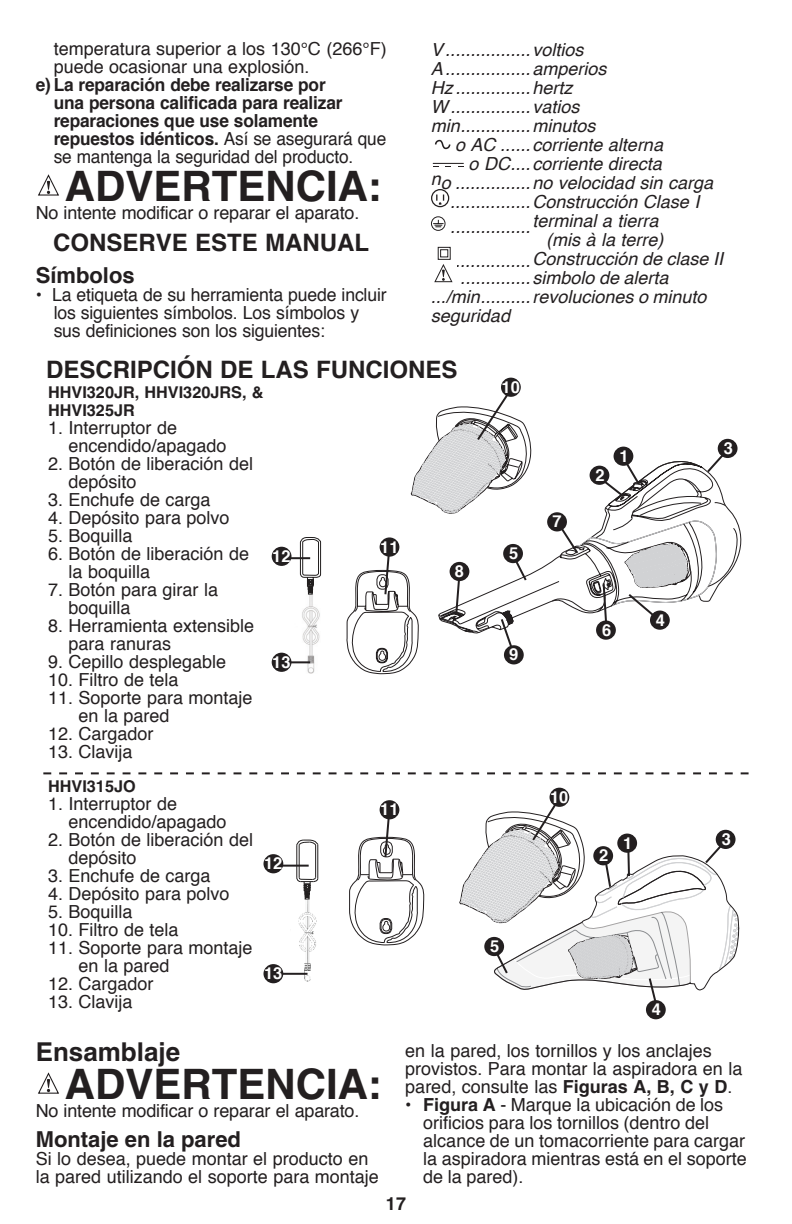
<style>
.page{position:relative;width:792px;height:1224px;background:#fff}
.page>*{position:absolute;margin:0;border:0;box-sizing:border-box;transform-origin:0 0}
.t1{font:700 42px "Helvetica LT Std";color:#231f20}
.t2{font:700 26px "Helvetica LT Std";color:#231f20}
.t3{font:700 24px "Helvetica";color:#231f20}
.t4{font:700 22px "Helvetica LT Std";color:#231f20}
.t5{font:700 22px "Helvetica";color:#231f20}
.t6{font:18px/18px "Helvetica";color:#231f20}
.t7{font:italic 18px/13px "Helvetica";color:#231f20;text-align:right}
.t8{font:700 18px/18px "Helvetica";letter-spacing:-.01em;color:#231f20;scale:.96 1}
.t9{font:700 18px "Helvetica LT Std";color:#231f20}
.t10{font:700 16.4px "Helvetica";color:#fff}
.t11{font:700 16.2px/18px "Helvetica LT Std";color:#231f20}
.s1{font-weight:400}
.s2{font-family:"Helvetica LT Std";font-weight:700}
</style>
<div class="page">
<svg style="left:38px;top:174px;width:21px;height:22px"></svg>
<svg style="left:38px;top:1072px;width:21px;height:22px"></svg>
<svg style="left:435px;top:139px;width:16px;height:11px"></svg>
<hr style="left:433px;top:163px;width:31px;height:1px;background:#231f20">
<svg style="left:431px;top:189px;width:18px;height:18px"></svg>
<div style="left:431px;top:217px;width:14px;height:14px;border:1px solid #231f20;border-radius:50%"></div>
<svg style="left:433px;top:220px;width:11px;height:7px"></svg>
<svg style="left:434px;top:247px;width:19px;height:36px"></svg>
<img style="left:294px;top:594px;width:26px;height:79px">
<svg style="left:300px;top:537px;width:21px;height:57px"></svg>
<hr style="left:282px;top:557px;width:28px;height:2px;background:#231f20">
<hr style="left:282px;top:661px;width:28px;height:2px;background:#231f20">
<svg style="left:346px;top:384px;width:395px;height:290px"></svg>
<div style="left:614px;top:447px;width:19px;height:19px;background:#231f20;border-radius:50%"></div>
<div style="left:590px;top:466px;width:19px;height:19px;background:#231f20;border-radius:50%"></div>
<div style="left:718px;top:439px;width:20px;height:19px;background:#231f20;border-radius:50%"></div>
<div style="left:650px;top:611px;width:20px;height:19px;background:#231f20;border-radius:50%"></div>
<div style="left:503px;top:544px;width:20px;height:19px;background:#231f20;border-radius:50%"></div>
<div style="left:596px;top:621px;width:20px;height:19px;background:#231f20;border-radius:50%"></div>
<div style="left:547px;top:512px;width:20px;height:19px;background:#231f20;border-radius:50%"></div>
<div style="left:450px;top:562px;width:19px;height:19px;background:#231f20;border-radius:50%"></div>
<div style="left:504px;top:645px;width:20px;height:19px;background:#231f20;border-radius:50%"></div>
<div style="left:501px;top:378px;width:20px;height:19px;background:#231f20;border-radius:50%"></div>
<div style="left:380px;top:537px;width:19px;height:20px;background:#231f20;border-radius:50%"></div>
<div style="left:272px;top:547px;width:19px;height:19px;background:#231f20;border-radius:50%"></div>
<div style="left:272px;top:653px;width:19px;height:19px;background:#231f20;border-radius:50%"></div>
<img style="left:290px;top:899px;width:27px;height:83px">
<hr style="left:299px;top:845px;width:1px;height:33px;background:#211e1e">
<hr style="left:296px;top:845px;width:1px;height:33px;background:#211e1e">
<hr style="left:317px;top:845px;width:1px;height:34px;background:#211e1e">
<svg style="left:297px;top:840px;width:21px;height:5px"></svg>
<hr style="left:315px;top:845px;width:1px;height:33px;background:#211e1e">
<svg style="left:297px;top:877px;width:21px;height:22px"></svg>
<svg style="left:459px;top:794px;width:281px;height:213px"></svg>
<hr style="left:271px;top:865px;width:38px;height:2px;background:#231f20">
<hr style="left:273px;top:973px;width:35px;height:2px;background:#231f20">
<svg style="left:349px;top:807px;width:76px;height:139px"></svg>
<div style="left:617px;top:834px;width:20px;height:19px;background:#231f20;border-radius:50%"></div>
<div style="left:593px;top:846px;width:20px;height:19px;background:#231f20;border-radius:50%"></div>
<div style="left:716px;top:830px;width:20px;height:19px;background:#231f20;border-radius:50%"></div>
<div style="left:646px;top:1000px;width:20px;height:19px;background:#231f20;border-radius:50%"></div>
<div style="left:484px;top:937px;width:20px;height:19px;background:#231f20;border-radius:50%"></div>
<div style="left:550px;top:788px;width:19px;height:19px;background:#231f20;border-radius:50%"></div>
<div style="left:380px;top:800px;width:19px;height:19px;background:#231f20;border-radius:50%"></div>
<div style="left:263px;top:854px;width:20px;height:19px;background:#231f20;border-radius:50%"></div>
<div style="left:263px;top:964px;width:20px;height:19px;background:#231f20;border-radius:50%"></div>
<svg style="left:43px;top:772px;width:706px;height:2px"></svg>
<p class="t6" style="left:54px;top:40px;width:334px">temperatura superior a los 130°C (266°F) puede ocasionar una explosión.</p>
<p class="t8" style="left:54px;top:76px;width:348px;text-indent:-18px">e) La reparación debe realizarse por<br>una persona calificada para realizar reparaciones que use solamente repuestos idénticos. <span class="s1">Así se asegurará que se mantenga la seguridad del producto.</span></p>
<h1 class="t1" style="left:65px;top:161px;width:319px">ADVERTENCIA:</h1>
<p class="t6" style="left:36px;top:204px;width:325px">No intente modificar o reparar el aparato.</p>
<h3 class="t3" style="left:53px;top:223px;width:318px">CONSERVE ESTE MANUAL</h3>
<p class="t5" style="left:36px;top:258px;width:101px">Símbolos</p>
<p class="t6" style="left:54px;top:286px;width:334px;text-indent:-18px">• La etiqueta de su herramienta puede incluir los siguientes símbolos. Los símbolos y sus definiciones son los siguientes:</p>
<p class="t7" style="left:431px;top:44px;width:154px">V.................voltios</p>
<p class="t7" style="left:431px;top:63px;width:177px">A.................amperios</p>
<p class="t7" style="left:431px;top:82px;width:143px">Hz ...............hertz</p>
<p class="t7" style="left:431px;top:101px;width:150px">W................vatios</p>
<p class="t7" style="left:431px;top:120px;width:166px">min..............minutos</p>
<p class="t7" style="left:455px;top:139px;width:209px">o AC ......corriente alterna</p>
<p class="t7" style="left:469px;top:158px;width:195px">o DC....corriente directa</p>
<p class="t7" style="left:431px;top:177px;width:284px">no ...............no velocidad sin carga</p>
<p class="t7" style="left:450px;top:196px;width:251px">................Construcción Clase I</p>
<p class="t7" style="left:450px;top:221px;width:215px">................terminal a tierra (mis à la terre)</p>
<p class="t7" style="left:455px;top:253px;width:269px">...............Construcción de clase II</p>
<p class="t7" style="left:460px;top:272px;width:210px">..............simbolo de alerta</p>
<p class="t7" style="left:431px;top:291px;width:277px">.../min..........revoluciones o minuto</p>
<p class="t7" style="left:431px;top:310px;width:81px">seguridad</p>
<h3 class="t3" style="left:46px;top:350px;width:413px">DESCRIPCIÓN DE LAS FUNCIONES</h3>
<p class="t11" style="left:48px;top:383px;width:217px">HHVI320JR, HHVI320JRS, &amp;<br>HHVI325JR</p>
<p class="t6" style="left:69px;top:419px;width:160px;text-indent:-21px">1. Interruptor de encendido/apagado</p>
<p class="t6" style="left:69px;top:455px;width:186px;text-indent:-21px">2. Botón de liberación del depósito</p>
<p class="t6" style="left:48px;top:491px;width:164px">3. Enchufe de carga</p>
<p class="t6" style="left:48px;top:509px;width:183px">4. Depósito para polvo</p>
<p class="t6" style="left:48px;top:527px;width:86px">5. Boquilla</p>
<p class="t6" style="left:69px;top:545px;width:182px;text-indent:-21px">6. Botón de liberación de la boquilla</p>
<p class="t6" style="left:69px;top:581px;width:151px;text-indent:-21px">7. Botón para girar la boquilla</p>
<p class="t6" style="left:69px;top:617px;width:187px;text-indent:-21px">8. Herramienta extensible para ranuras</p>
<p class="t6" style="left:48px;top:653px;width:180px">9. Cepillo desplegable</p>
<p class="t6" style="left:48px;top:671px;width:132px">10. Filtro de tela</p>
<p class="t6" style="left:79px;top:689px;width:176px;text-indent:-31px">11. Soporte para montaje en la pared</p>
<p class="t6" style="left:48px;top:725px;width:107px">12. Cargador</p>
<p class="t6" style="left:48px;top:743px;width:86px">13. Clavija</p>
<p class="t10" style="left:272px;top:543px;width:20px">12</p>
<p class="t10" style="left:272px;top:649px;width:20px">13</p>
<p class="t11" style="left:48px;top:777px;width:89px">HHVI315JO</p>
<p class="t6" style="left:69px;top:795px;width:160px;text-indent:-21px">1. Interruptor de encendido/apagado</p>
<p class="t6" style="left:69px;top:831px;width:186px;text-indent:-21px">2. Botón de liberación del depósito</p>
<p class="t6" style="left:48px;top:867px;width:164px">3. Enchufe de carga</p>
<p class="t6" style="left:48px;top:885px;width:183px">4. Depósito para polvo</p>
<p class="t6" style="left:48px;top:903px;width:86px">5. Boquilla</p>
<p class="t6" style="left:48px;top:921px;width:132px">10. Filtro de tela</p>
<p class="t6" style="left:79px;top:939px;width:176px;text-indent:-31px">11. Soporte para montaje en la pared</p>
<p class="t6" style="left:48px;top:975px;width:107px">12. Cargador</p>
<p class="t6" style="left:48px;top:993px;width:86px">13. Clavija</p>
<p class="t10" style="left:264px;top:850px;width:20px">12</p>
<p class="t10" style="left:264px;top:960px;width:20px">13</p>
<p class="t10" style="left:380px;top:534px;width:20px">11</p>
<p class="t10" style="left:455px;top:558px;width:11px">8</p>
<p class="t10" style="left:380px;top:796px;width:20px">11</p>
<p class="t10" style="left:502px;top:374px;width:20px">10</p>
<p class="t10" style="left:509px;top:540px;width:11px">5</p>
<p class="t10" style="left:509px;top:641px;width:11px">9</p>
<p class="t10" style="left:490px;top:933px;width:11px">5</p>
<p class="t10" style="left:552px;top:508px;width:11px">7</p>
<p class="t10" style="left:596px;top:462px;width:11px">2</p>
<p class="t10" style="left:620px;top:443px;width:11px">1</p>
<p class="t10" style="left:602px;top:617px;width:11px">6</p>
<p class="t10" style="left:656px;top:607px;width:11px">4</p>
<p class="t10" style="left:550px;top:784px;width:20px">10</p>
<p class="t10" style="left:599px;top:842px;width:11px">2</p>
<p class="t10" style="left:623px;top:830px;width:11px">1</p>
<p class="t10" style="left:652px;top:996px;width:11px">4</p>
<p class="t10" style="left:724px;top:435px;width:11px">3</p>
<p class="t10" style="left:722px;top:826px;width:11px">3</p>
<h2 class="t2" style="left:36px;top:1036px;width:146px">Ensamblaje</h2>
<h1 class="t1" style="left:65px;top:1059px;width:319px">ADVERTENCIA:</h1>
<p class="t6" style="left:36px;top:1102px;width:325px">No intente modificar o reparar el aparato.</p>
<p class="t4" style="left:36px;top:1126px;width:207px">Montaje en la pared</p>
<p class="t6" style="left:36px;top:1150px;width:345px">Si lo desea, puede montar el producto en la pared utilizando el soporte para montaje</p>
<p class="t6" style="left:405px;top:1042px;width:339px">en la pared, los tornillos y los anclajes provistos. Para montar la aspiradora en la pared, consulte las <span class="s2">Figuras A, B, C y D</span>.</p>
<p class="t6" style="left:423px;top:1096px;width:325px;text-indent:-18px">• <span class="s2">Figura A</span> - Marque la ubicación de los orificios para los tornillos (dentro del alcance de un tomacorriente para cargar la aspiradora mientras está en el soporte de la pared).</p>
<p class="t9" style="left:386px;top:1192px;width:22px">17</p>
</div>
